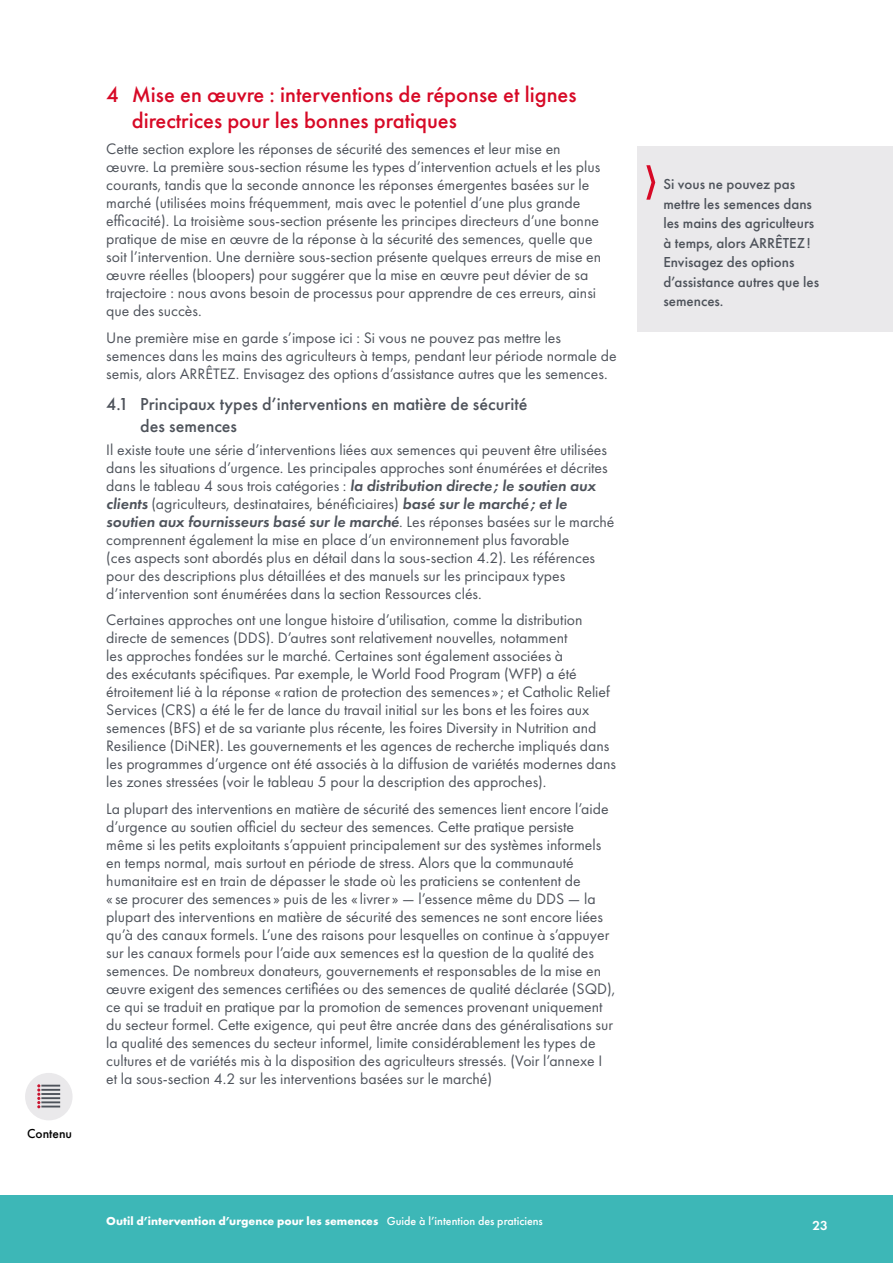
<style>
.page{position:relative;width:893px;height:1263px;background:#fff}
.page>*{position:absolute;margin:0;border:0;box-sizing:border-box;transform-origin:0 0}
.t1{font:500 22.5px/25.5px "Futura PT";color:#d70926}
.t2{font:500 18px/22.5px "Futura PT";color:#4e535b}
.text-body{font:15.75px/18px "Futura PT";color:#4e535b}
.text-callOut{font:500 15px/19.5px "Futura PT";color:#4e535b}
.t3{font:500 13.5px "Futura PT";color:#000}
.t4{font:600 13.5px "Futura PT";color:#fff}
.t5{font:700 12px "Futura PT";color:#fff}
.s1{font-weight:600;font-style:italic}
.s2{font-weight:500}
</style>
<div class="page">
<div style="left:0;top:1195px;width:893px;height:68px;background:#3db7b7"></div>
<div style="left:25px;top:1073px;width:48px;height:47px;background:#eae9eb;border-radius:50%"></div>
<svg style="left:37px;top:1084px;width:23px;height:24px"></svg>
<div style="left:638px;top:146px;width:255px;height:186px;background:#eae9eb"></div>
<svg style="left:646px;top:165px;width:9px;height:35px"></svg>
<p class="t3" style="left:27px;top:1126px;width:46px">Contenu</p>
<p class="t1" style="left:132px;top:82px;width:446px;text-indent:-26px">4 Mise en œuvre : interventions de réponse et lignes directrices pour les bonnes pratiques</p>
<p class="text-body" style="left:106px;top:140px;width:496px">Cette section explore les réponses de sécurité des semences et leur mise en œuvre. La première sous-section résume les types d’intervention actuels et les plus courants, tandis que la seconde annonce les réponses émergentes basées sur le marché (utilisées moins fréquemment, mais avec le potentiel d’une plus grande efficacité). La troisième sous-section présente les principes directeurs d’une bonne pratique de mise en œuvre de la réponse à la sécurité des semences, quelle que soit l’intervention. Une dernière sous-section présente quelques erreurs de mise en œuvre réelles (bloopers) pour suggérer que la mise en œuvre peut dévier de sa trajectoire : nous avons besoin de processus pour apprendre de ces erreurs, ainsi que des succès.</p>
<p class="text-body" style="left:106px;top:328px;width:512px">Une première mise en garde s’impose ici : Si vous ne pouvez pas mettre les semences dans les mains des agriculteurs à temps, pendant leur période normale de semis, alors ARRÊTEZ. Envisagez des options d’assistance autres que les semences.</p>
<p class="t2" style="left:140px;top:392px;width:389px;text-indent:-34px">4.1 Principaux types d’interventions en matière de sécurité des semences</p>
<p class="text-body" style="left:106px;top:440px;width:510px">Il existe toute une série d’interventions liées aux semences qui peuvent être utilisées dans les situations d’urgence. Les principales approches sont énumérées et décrites dans le tableau 4 sous trois catégories : <span class="s1">la distribution directe; le soutien aux clients</span> (agriculteurs, destinataires, bénéficiaires) <span class="s1">basé sur le marché; et le soutien aux fournisseurs basé sur le marché</span>. Les réponses basées sur le marché comprennent également la mise en place d’un environnement plus favorable<br>(ces aspects sont abordés plus en détail dans la sous-section 4.2). Les références pour des descriptions plus détaillées et des manuels sur les principaux types d’intervention sont énumérées dans la section Ressources clés.</p>
<p class="text-body" style="left:106px;top:611px;width:511px">Certaines approches ont une longue histoire d’utilisation, comme la distribution directe de semences (DDS). D’autres sont relativement nouvelles, notamment<br>les approches fondées sur le marché. Certaines sont également associées à<br>des exécutants spécifiques. Par exemple, le World Food Program (WFP) a été étroitement lié à la réponse « ration de protection des semences » ; et Catholic Relief Services (CRS) a été le fer de lance du travail initial sur les bons et les foires aux semences (BFS) et de sa variante plus récente, les foires Diversity in Nutrition and Resilience (DiNER). Les gouvernements et les agences de recherche impliqués dans les programmes d’urgence ont été associés à la diffusion de variétés modernes dans les zones stressées (voir le tableau 5 pour la description des approches).</p>
<p class="text-body" style="left:106px;top:799px;width:511px">La plupart des interventions en matière de sécurité des semences lient encore l’aide d’urgence au soutien officiel du secteur des semences. Cette pratique persiste<br>même si les petits exploitants s’appuient principalement sur des systèmes informels en temps normal, mais surtout en période de stress. Alors que la communauté humanitaire est en train de dépasser le stade où les praticiens se contentent de<br>« se procurer des semences » puis de les « livrer » — l’essence même du DDS — la plupart des interventions en matière de sécurité des semences ne sont encore liées qu’à des canaux formels. L’une des raisons pour lesquelles on continue à s’appuyer sur les canaux formels pour l’aide aux semences est la question de la qualité des semences. De nombreux donateurs, gouvernements et responsables de la mise en œuvre exigent des semences certifiées ou des semences de qualité déclarée (SQD), ce qui se traduit en pratique par la promotion de semences provenant uniquement du secteur formel. Cette exigence, qui peut être ancrée dans des généralisations sur la qualité des semences du secteur informel, limite considérablement les types de cultures et de variétés mis à la disposition des agriculteurs stressés. (Voir l’annexe I et la sous-section 4.2 sur les interventions basées sur le marché)</p>
<p class="text-callOut" style="left:663px;top:174px;width:157px">Si vous ne pouvez pas mettre les semences dans les mains des agriculteurs à temps, alors ARRÊTEZ!<br>Envisagez des options d’assistance autres que les semences.</p>
<p class="t5" style="left:106px;top:1213px;width:438px">Outil d’intervention d’urgence pour les semences <span class="s2">Guide à l’intention des praticiens</span></p>
<p class="t4" style="left:813px;top:1217px;width:17px">23</p>
</div>
